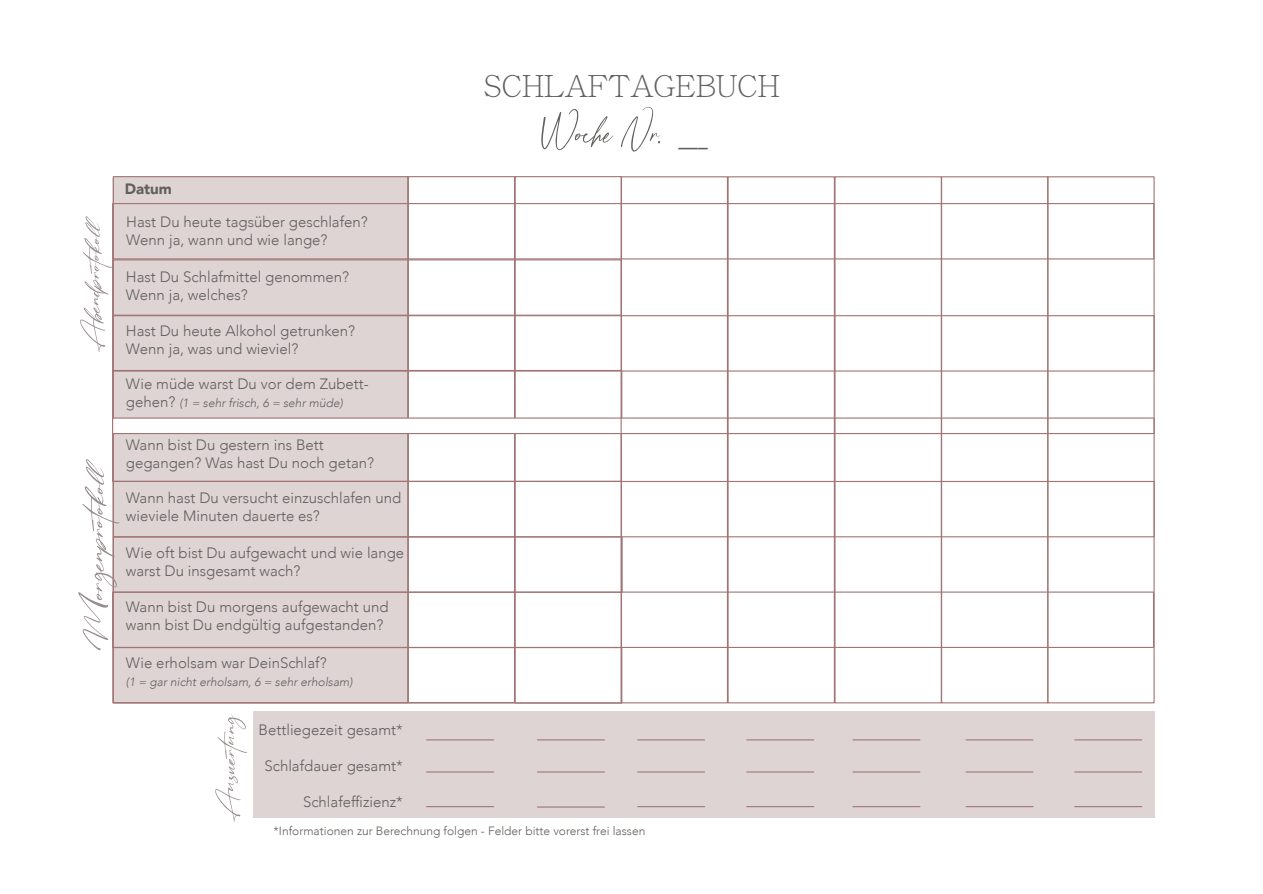
<style>
.page{position:relative;width:1263px;height:894px;background:#fff}
.page>*{position:absolute;margin:0;border:0;box-sizing:border-box;transform-origin:0 0}
.t1{font:60px "Anamortee";color:#60605e}
.t2{font:45px "Anamortee";color:#968c8c;scale:1.5 1}
.t3{font:36px "Anamortee";color:#968c8c;scale:1.5 1}
.t4{font:300 30px "Adobe Ming Std";color:#60605e}
.t5{font:19.5px "Lucida Grande";color:#60605e}
.t6{font:300 15px/18px "Avenir";color:#60605e}
.t7{font:900 15px "Avenir";color:#60605e}
.t8{font:italic 300 12px "Avenir";color:#60605e}
.t9{font:300 12px "Avenir";color:#60605e}
.s1{font-style:normal;font-size:15px}
</style>
<div class="page">
<div style="left:253px;top:710px;width:370px;height:106px;background:#ded4d4"></div>
<div style="left:113px;top:176px;width:295px;height:527px;background:#ded4d4;border:1px solid #a17575"></div>
<div style="left:408px;top:176px;width:107px;height:527px;border:1px solid #a17575"></div>
<div style="left:515px;top:176px;width:107px;height:527px;border:1px solid #a17575"></div>
<div style="left:112px;top:203px;width:1042px;height:56px;border:1px solid #a17575"></div>
<div style="left:112px;top:259px;width:510px;height:56px;border:1px solid #a17575"></div>
<div style="left:112px;top:315px;width:1043px;height:56px;border:1px solid #a17575"></div>
<div style="left:112px;top:370px;width:510px;height:56px;border:1px solid #a17575"></div>
<div style="left:112px;top:425px;width:510px;height:56px;border:1px solid #a17575"></div>
<div style="left:112px;top:417px;width:1043px;height:17px;background:#fff;border:1px solid #a17575"></div>
<div style="left:113px;top:480px;width:1042px;height:57px;border:1px solid #a17575"></div>
<div style="left:113px;top:536px;width:510px;height:56px;border:1px solid #a17575"></div>
<div style="left:112px;top:591px;width:1042px;height:56px;border:1px solid #a17575"></div>
<div style="left:112px;top:646px;width:510px;height:57px;border:1px solid #a17575"></div>
<hr style="left:427px;top:739px;width:67px;height:1px;background:#a17575">
<hr style="left:427px;top:771px;width:67px;height:1px;background:#a17575">
<hr style="left:537px;top:739px;width:67px;height:1px;background:#a17575">
<hr style="left:537px;top:771px;width:67px;height:1px;background:#a17575">
<hr style="left:427px;top:805px;width:67px;height:1px;background:#a17575">
<hr style="left:537px;top:806px;width:67px;height:1px;background:#a17575">
<div style="left:621px;top:176px;width:107px;height:527px;border:1px solid #a17575"></div>
<div style="left:727px;top:176px;width:108px;height:527px;border:1px solid #a17575"></div>
<div style="left:834px;top:176px;width:108px;height:527px;border:1px solid #a17575"></div>
<div style="left:941px;top:176px;width:107px;height:527px;border:1px solid #a17575"></div>
<div style="left:1047px;top:176px;width:108px;height:527px;border:1px solid #a17575"></div>
<div style="left:621px;top:710px;width:533px;height:106px;background:#ded4d4"></div>
<hr style="left:638px;top:739px;width:67px;height:1px;background:#a17575">
<hr style="left:638px;top:771px;width:67px;height:1px;background:#a17575">
<hr style="left:638px;top:805px;width:67px;height:1px;background:#a17575">
<hr style="left:747px;top:739px;width:67px;height:1px;background:#a17575">
<hr style="left:747px;top:771px;width:67px;height:1px;background:#a17575">
<hr style="left:747px;top:805px;width:67px;height:1px;background:#a17575">
<hr style="left:853px;top:739px;width:67px;height:1px;background:#a17575">
<hr style="left:853px;top:771px;width:67px;height:1px;background:#a17575">
<hr style="left:853px;top:805px;width:67px;height:1px;background:#a17575">
<hr style="left:966px;top:739px;width:67px;height:1px;background:#a17575">
<hr style="left:966px;top:771px;width:67px;height:1px;background:#a17575">
<hr style="left:966px;top:805px;width:67px;height:1px;background:#a17575">
<hr style="left:1075px;top:739px;width:67px;height:1px;background:#a17575">
<hr style="left:1075px;top:771px;width:67px;height:1px;background:#a17575">
<hr style="left:1075px;top:805px;width:67px;height:1px;background:#a17575">
<h3 class="t4" style="left:483px;top:71px;width:298px">SCHLAFTAGEBUCH</h3>
<h3 class="t3" style="left:67px;top:351px;width:86px;rotate:-89deg">Abendprotokoll</h3>
<p class="t7" style="left:125px;top:179px;width:49px">Datum</p>
<p class="t6" style="left:126px;top:213px;width:243px">Hast Du heute tagsüber geschlafen?<br>Wenn ja, wann und wie lange?</p>
<p class="t6" style="left:126px;top:267px;width:225px">Hast Du Schlafmittel genommen?<br>Wenn ja, welches?</p>
<p class="t6" style="left:126px;top:321px;width:231px">Hast Du heute Alkohol getrunken?<br>Wenn ja, was und wieviel?</p>
<p class="t6" style="left:126px;top:374px;width:244px">Wie müde warst Du vor dem Zubett-</p>
<p class="t8" style="left:126px;top:394px;width:218px"><span class="s1">gehen?</span> (1 = sehr frisch, 6 = sehr müde)</p>
<p class="t6" style="left:126px;top:436px;width:250px">Wann bist Du gestern ins Bett gegangen? Was hast Du noch getan?</p>
<p class="t6" style="left:126px;top:488px;width:277px">Wann hast Du versucht einzuschlafen und wieviele Minuten dauerte es?</p>
<p class="t6" style="left:126px;top:543px;width:280px">Wie oft bist Du aufgewacht und wie lange warst Du insgesamt wach?</p>
<p class="t6" style="left:126px;top:598px;width:264px">Wann bist Du morgens aufgewacht und wann bist Du endgültig aufgestanden?</p>
<p class="t6" style="left:126px;top:654px;width:202px">Wie erholsam war DeinSchlaf?</p>
<p class="t8" style="left:126px;top:674px;width:228px">(1 = gar nicht erholsam, 6 = sehr erholsam)</p>
<p class="t6" style="left:259px;top:721px;width:146px">Bettliegezeit gesamt*</p>
<p class="t6" style="left:264px;top:757px;width:140px">Schlafdauer gesamt*</p>
<p class="t6" style="left:303px;top:793px;width:101px">Schlafeffizienz*</p>
<h2 class="t2" style="left:62px;top:648px;width:121px;rotate:-89deg">Morgenprotokoll</h2>
<h3 class="t3" style="left:202px;top:820px;width:72px;rotate:-89deg">Auswertung</h3>
<h1 class="t1" style="left:542px;top:90px;width:119px">Woche Nr.</h1>
<p class="t9" style="left:274px;top:823px;width:373px">*Informationen zur Berechnung folgen - Felder bitte vorerst frei lassen</p>
<h3 class="t5" style="left:678px;top:131px;width:31px">___</h3>
</div>
